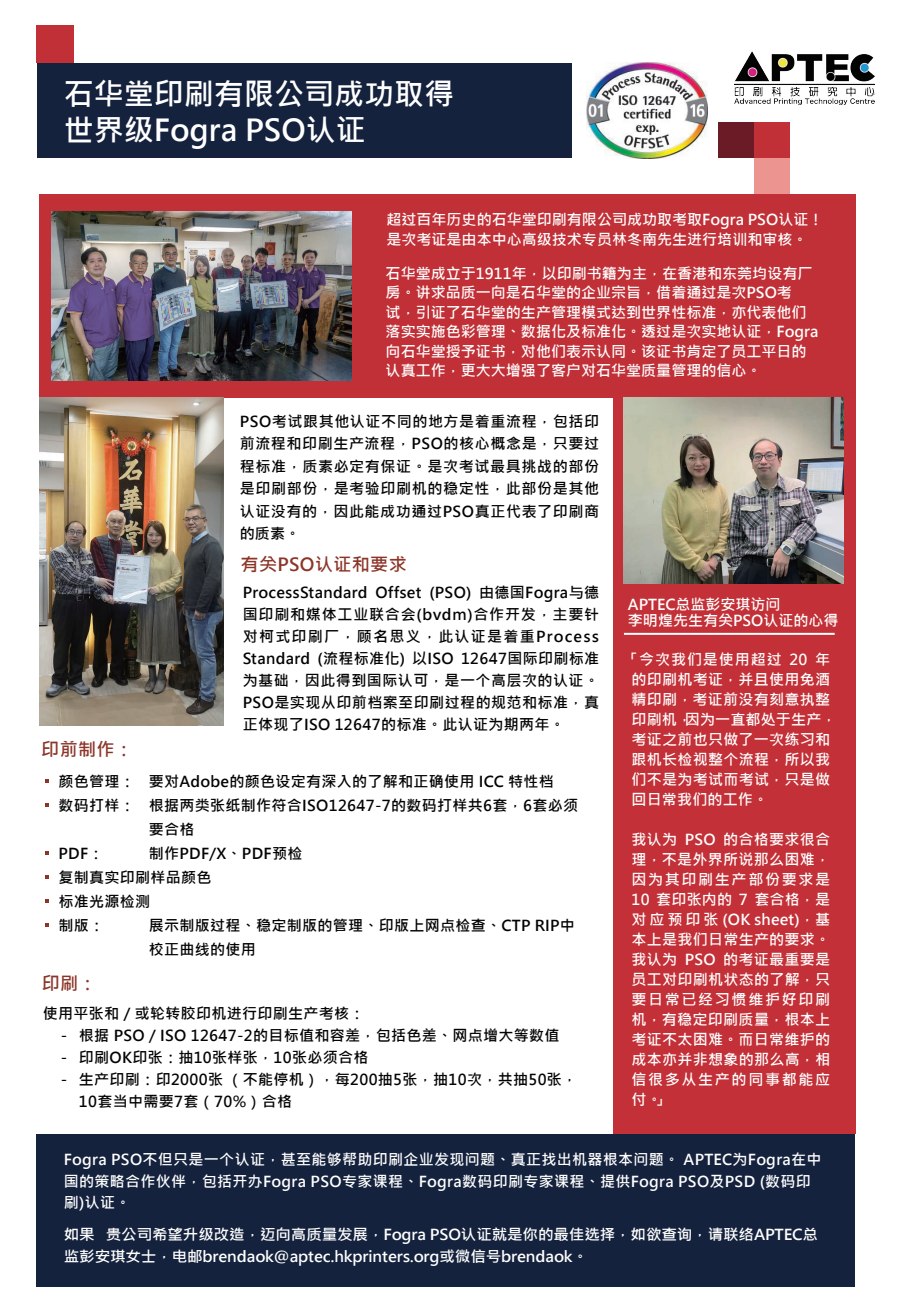
<style>
.page{position:relative;width:899px;height:1313px;background:#fff}
.page>*{position:absolute;margin:0;border:0;box-sizing:border-box;transform-origin:0 0}
.t1{font:700 30px/36px "Microsoft Jheng Hei";color:#fff}
.t2{font:700 18px "Microsoft Jheng Hei";letter-spacing:.02em;color:#8c3529}
.t3{font:700 15px/22px "Microsoft Jheng Hei";letter-spacing:.02em;color:#030303}
.t4{font:700 15px/20px "Microsoft Jheng Hei";color:#fff}
.t5{font:700 15px/20px "Microsoft Jheng Hei";letter-spacing:.02em;color:#fff}
.t6{font:700 15px "Microsoft Jheng Hei";color:#fff;scale:1.04 1}
</style>
<div class="page">
<div style="left:37px;top:63px;width:534px;height:95px;background:#15223d"></div>
<div style="left:753px;top:122px;width:36px;height:36px;background:#c13037"></div>
<div style="left:717px;top:122px;width:36px;height:36px;background:#6b1b25"></div>
<div style="left:37px;top:26px;width:37px;height:37px;background:#c13037"></div>
<div style="left:753px;top:158px;width:36px;height:36px;background:#eb9490"></div>
<img style="left:734px;top:51px;width:139px;height:54px">
<div style="left:36px;top:1134px;width:817px;height:153px;background:#15223d"></div>
<div style="left:613px;top:398px;width:242px;height:736px;background:#c33037"></div>
<div style="left:39px;top:194px;width:816px;height:204px;background:#c13037"></div>
<img style="left:586px;top:63px;width:121px;height:95px">
<svg style="left:45px;top:779px;width:4px;height:3px"></svg>
<svg style="left:45px;top:803px;width:4px;height:3px"></svg>
<svg style="left:45px;top:851px;width:4px;height:3px"></svg>
<svg style="left:45px;top:875px;width:4px;height:3px"></svg>
<svg style="left:45px;top:899px;width:4px;height:3px"></svg>
<svg style="left:45px;top:923px;width:4px;height:4px"></svg>
<img style="left:52px;top:212px;width:299px;height:168px">
<img style="left:39px;top:398px;width:185px;height:328px">
<img style="left:623px;top:398px;width:219px;height:185px">
<hr style="left:623px;top:633px;width:211px;height:2px;background:#fff">
<h1 class="t1" style="left:64px;top:76px;width:392px">石华堂印刷有限公司成功取得世界级Fogra PSO认证</h1>
<p class="t4" style="left:386px;top:210px;width:438px;line-height:19.5px">超过百年历史的石华堂印刷有限公司成功取考取Fogra PSO认证！是次考证是由本中心高级技术专员林冬南先生进行培训和审核。</p>
<p class="t4" style="left:385px;top:263px;width:434px;line-height:19.5px">石华堂成立于1911年，以印刷书籍为主，在香港和东莞均设有厂房。讲求品质一向是石华堂的企业宗旨，借着通过是次PSO考<br>试，引证了石华堂的生产管理模式达到世界性标准，亦代表他们落实实施色彩管理、数据化及标准化。透过是次实地认证，Fogra向石华堂授予证书，对他们表示认同。该证书肯定了员工平日的认真工作，更大大增强了客户对石华堂质量管理的信心。</p>
<p class="t3" style="left:240px;top:410px;width:361px;line-height:22.5px;text-align:justify">PSO考试跟其他认证不同的地方是着重流程，包括印前流程和印刷生产流程，PSO的核心概念是，只要过程标准，质素必定有保证。是次考试最具挑战的部份是印刷部份，是考验印刷机的稳定性，此部份是其他认证没有的，因此能成功通过PSO真正代表了印刷商的质素。</p>
<p class="t2" style="left:240px;top:552px;width:167px">有关PSO认证和要求</p>
<p class="t3" style="left:243px;top:581px;width:358px;text-align:justify">ProcessStandard Offset (PSO) 由德国Fogra与德国印刷和媒体工业联合会(bvdm)合作开发，主要针对柯式印刷厂，顾名思义，此认证是着重Process Standard (流程标准化) 以ISO 12647国际印刷标准为基础，因此得到国际认可，是一个高层次的认证。PSO是实现从印前档案至印刷过程的规范和标准，真正体现了ISO 12647的标准。此认证为期两年。</p>
<p class="t2" style="left:41px;top:738px;width:93px">印前制作：</p>
<p class="t3" style="left:59px;top:770px;width:496px">颜色管理： 要对Adobe的颜色设定有深入的了解和正确使用 ICC 特性档</p>
<p class="t3" style="left:59px;top:794px;width:521px">数码打样： 根据两类张纸制作符合ISO12647-7的数码打样共6套，6套必须</p>
<p class="t3" style="left:149px;top:818px;width:47px">要合格</p>
<p class="t3" style="left:59px;top:842px;width:47px">PDF：</p>
<p class="t3" style="left:59px;top:841px;width:245px;line-height:24px;text-indent:90px">制作PDF/X、PDF预检复制真实印刷样品颜色<br>标准光源检测<br>制版：</p>
<p class="t3" style="left:149px;top:913px;width:427px;line-height:24px">展示制版过程、稳定制版的管理、印版上网点检查、CTP RIP中校正曲线的使用</p>
<p class="t2" style="left:42px;top:972px;width:56px">印刷：</p>
<p class="t3" style="left:43px;top:1002px;width:323px">使用平张和／或轮转胶印机进行印刷生产考核：</p>
<p class="t3" style="left:61px;top:1024px;width:500px">- 根据 PSO / ISO 12647-2的目标值和容差，包括色差、网点增大等数值</p>
<p class="t3" style="left:61px;top:1046px;width:309px">- 印刷OK印张：抽10张样张，10张必须合格</p>
<p class="t3" style="left:79px;top:1068px;width:499px;text-indent:-18px">- 生产印刷：印2000张 （不能停机），每200抽5张，抽10次，共抽50张，<br>10套当中需要7套（70%）合格</p>
<p class="t4" style="left:627px;top:596px;width:212px;line-height:16.1px">APTEC总监彭安琪访问<br>李明煌先生有关PSO认证的心得</p>
<p class="t5" style="left:631px;top:649px;width:206px;text-indent:-8px">「今次我们是使用超过 20 年的印刷机考证，并且使用免酒精印刷，考证前没有刻意执整印刷机，因为一直都处于生产，考证之前也只做了一次练习和跟机长检视整个流程，所以我们不是为考试而考试，只是做回日常我们的工作。</p>
<p class="t4" style="left:631px;top:829px;width:200px;text-align:justify">我认为 PSO 的合格要求很合理，不是外界所说那么困难，因为其印刷生产部份要求是10 套印张内的 7 套合格，是对应预印张 (OK sheet)，基本上是我们日常生产的要求。我认为 PSO 的考证最重要是员工对印刷机状态的了解，只要日常已经习惯维护好印刷机，有稳定印刷质量，根本上考证不太困难。而日常维护的成本亦并非想象的那么高，相信很多从生产的同事都能应付。」</p>
<p class="t5" style="left:64px;top:1148px;width:759px;line-height:22px">Fogra PSO不但只是一个认证，甚至能够帮助印刷企业发现问题、真正找出机器根本问题。 APTEC为Fogra在中国的策略合作伙伴，包括开办Fogra PSO专家课程、Fogra数码印刷专家课程、提供Fogra PSO及PSD (数码印</p>
<p class="t4" style="left:64px;top:1185px;width:755px;line-height:32.8px">刷)认证。<br>如果 贵公司希望升级改造，迈向高质量发展，Fogra PSO认证就是你的最佳选择，如欲查询，请联络APTEC总</p>
<p class="t6" style="left:64px;top:1247px;width:505px">监彭安琪女士，电邮brendaok@aptec.hkprinters.org或微信号brendaok。</p>
</div>
